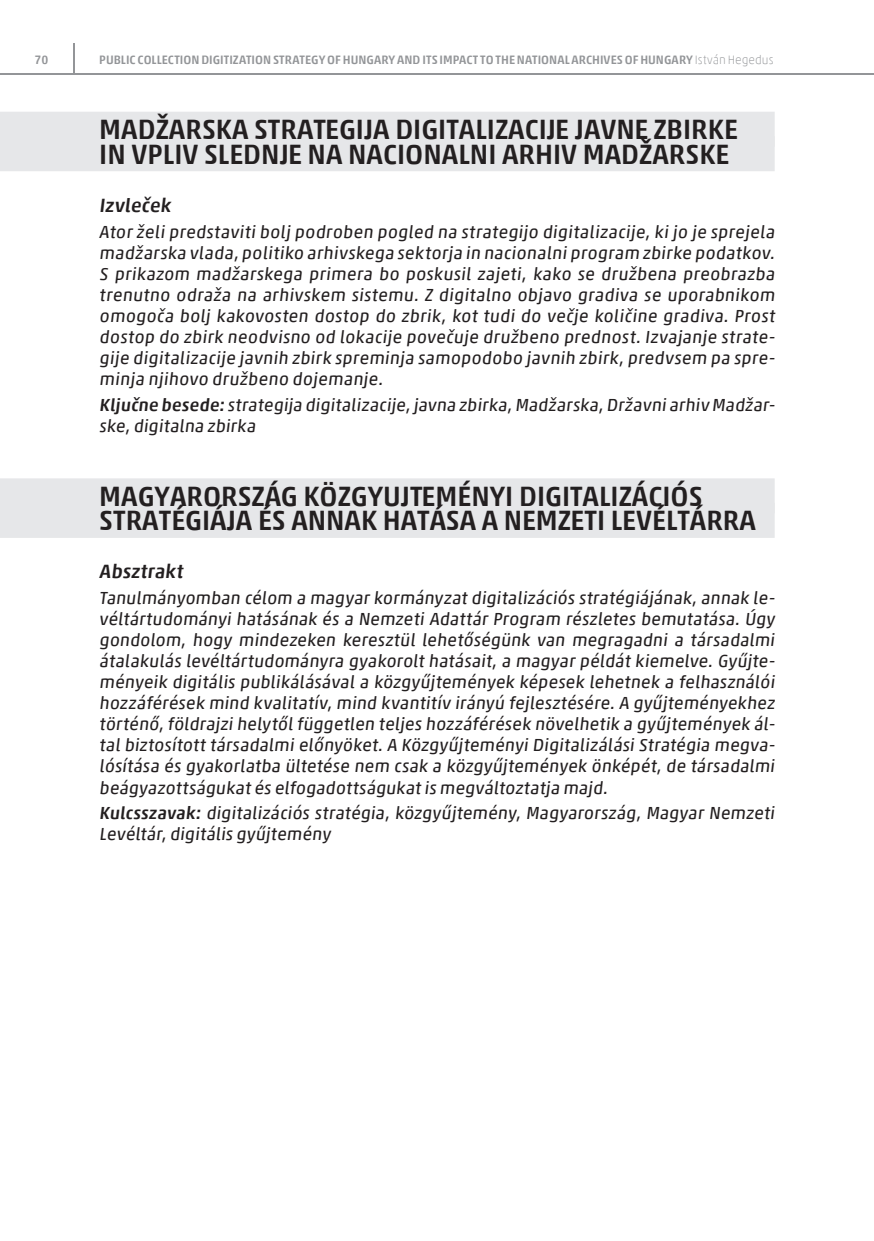
<style>
.page{position:relative;width:874px;height:1241px;background:#fff}
.page>*{position:absolute;margin:0;border:0;box-sizing:border-box;transform-origin:0 0}
.Naslov_SLO{font:500 28px "Akko Std";color:#231f20}
.Naslov_SLO_2{font:500 28px "Akko Std";color:#231f20}
.Naslov_povzetek{font:500 19.25px "Akko Std";color:#231f20}
.Povzetek_EN{font:17.5px/21px "Akko Pro";letter-spacing:.015em;color:#231f20;text-align:justify}
.t1{font:500 12.25px "Akko Std";color:#939598}
.s1{font-weight:100}
.s2{font-family:"Akko Std";font-weight:500}
</style>
<div class="page">
<div style="left:0;top:112px;width:774px;height:35px;background:#e6e7e9"></div>
<div style="left:0;top:136px;width:774px;height:35px;background:#e6e7e9"></div>
<div style="left:0;top:478px;width:774px;height:35px;background:#e6e7e9"></div>
<div style="left:0;top:503px;width:774px;height:35px;background:#e6e7e9"></div>
<hr style="left:0;top:74px;width:873px;height:1px;background:#939598">
<hr style="left:73px;top:43px;width:1px;height:32px;background:#939598">
<p class="t1" style="left:34px;top:52px;width:15px">70</p>
<p class="t1" style="left:99px;top:52px;width:675px">PUBLIC COLLECTION DIGITIZATION STRATEGY OF HUNGARY AND ITS IMPACT TO THE NATIONAL ARCHIVES OF HUNGARY <span class="s1">István Hegedus</span></p>
<p class="Naslov_SLO" style="left:99px;top:112px;width:639px">MADŽARSKA STRATEGIJA DIGITALIZACIJE JAVNE ZBIRKE</p>
<p class="Naslov_SLO" style="left:99px;top:137px;width:631px">IN VPLIV SLEDNJE NA NACIONALNI ARHIV MADŽARSKE</p>
<p class="Naslov_povzetek" style="left:99px;top:193px;width:76px">Izvleček</p>
<p class="Povzetek_EN" style="left:99px;top:221px;width:679px">Ator želi predstaviti bolj podroben pogled na strategijo digitalizacije, ki jo je sprejela madžarska vlada, politiko arhivskega sektorja in nacionalni program zbirke podatkov.<br>S prikazom madžarskega primera bo poskusil zajeti, kako se družbena preobrazba trenutno odraža na arhivskem sistemu. Z digitalno objavo gradiva se uporabnikom omogoča bolj kakovosten dostop do zbrik, kot tudi do večje količine gradiva. Prost dostop do zbirk neodvisno od lokacije povečuje družbeno prednost. Izvajanje strate&shy;gije digitalizacije javnih zbirk spreminja samopodobo javnih zbirk, predvsem pa spre&shy;minja njihovo družbeno dojemanje.</p>
<p class="Povzetek_EN" style="left:99px;top:394px;width:679px"><span class="s2">Ključne besede:</span> strategija digitalizacije,javna zbirka,Madžarska,Državniarhiv Madžar&shy;ske,digitalna zbirka</p>
<p class="Naslov_SLO_2" style="left:99px;top:479px;width:604px">MAGYARORSZÁG KÖZGYUJTEMÉNYI DIGITALIZÁCIÓS</p>
<p class="Naslov_SLO" style="left:99px;top:503px;width:658px">STRATÉGIÁJA ÉS ANNAK HATÁSA A NEMZETI LEVÉLTÁRRA</p>
<p class="Naslov_povzetek" style="left:99px;top:560px;width:88px">Absztrakt</p>
<p class="Povzetek_EN" style="left:99px;top:587px;width:679px">Tanulmányomban célom a magyar kormányzat digitalizációs stratégiájának, annak le&shy;véltártudományi hatásának és a Nemzeti Adattár Program részletes bemutatása. Úgy gondolom, hogy mindezeken keresztül lehetőségünk van megragadni a társadalmi átalakulás levéltártudományra gyakorolt hatásait, a magyar példát kiemelve. Gyűjte&shy;ményeik digitális publikálásával a közgyűjtemények képesek lehetnek a felhasználói hozzáférések mind kvalitatív, mind kvantitív irányú fejlesztésére. A gyűjteményekhez történő, földrajzi helytől független teljes hozzáférések növelhetik a gyűjtemények ál&shy;tal biztosított társadalmi előnyöket. A Közgyűjteményi Digitalizálási Stratégia megva&shy;lósítása és gyakorlatba ültetése nem csak a közgyűjtemények önképét, de társadalmi beágyazottságukat és elfogadottságukat is megváltoztatja majd.</p>
<p class="Povzetek_EN" style="left:99px;top:802px;width:679px"><span class="s2">Kulcsszavak:</span> digitalizációs stratégia, közgyűjtemény, Magyarország, Magyar Nemzeti<br>Levéltár,digitális gyűjtemény</p>
</div>
